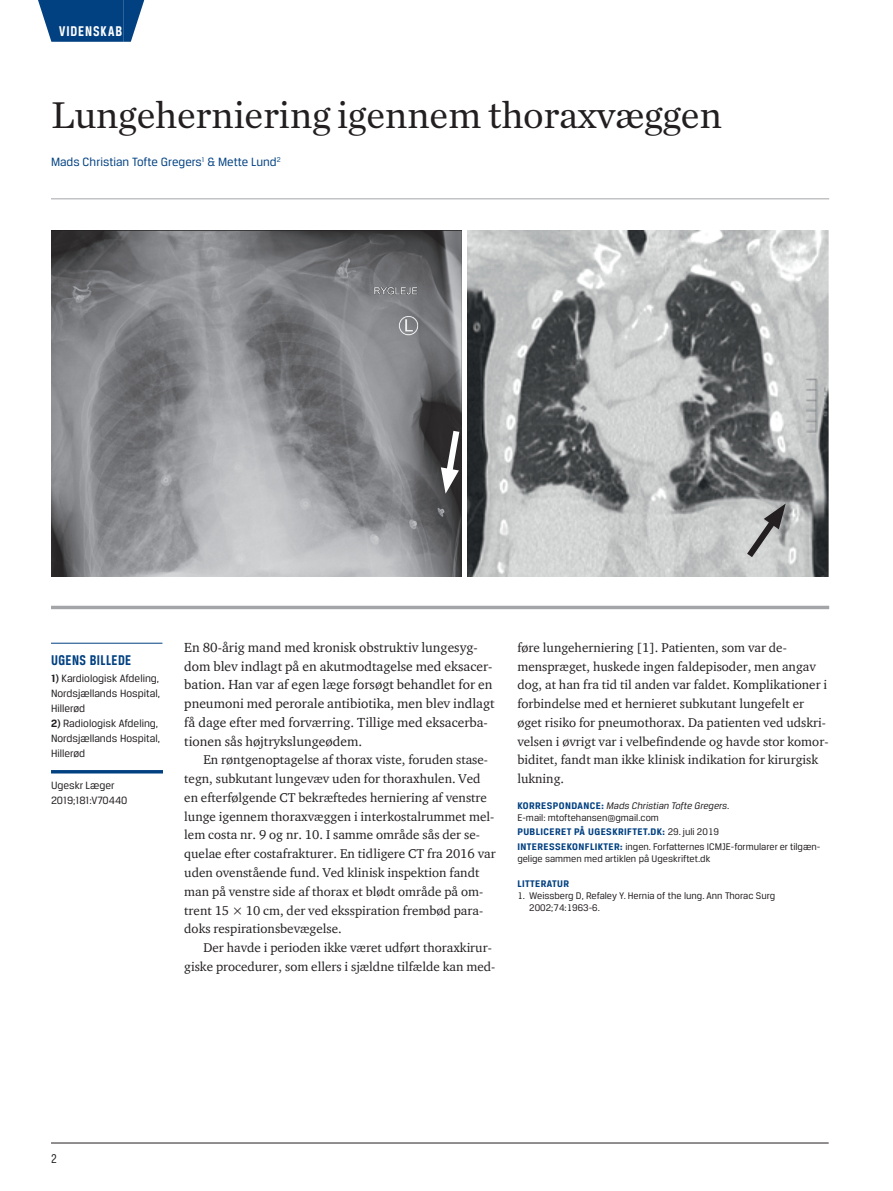
<style>
.page{position:relative;width:893px;height:1191px;background:#fff}
.page>*{position:absolute;margin:0;border:0;box-sizing:border-box;transform-origin:0 0}
.t1{font:39px "Chronicle Text G1";letter-spacing:-.01em;color:#231f20}
.t2{font:700 15px "Breuer Condensed";letter-spacing:.03em;color:#014081}
.t3{font:700 15px "Breuer Condensed";letter-spacing:.065em;color:#fff}
.t4{font:13.5px/18.8px "ITC Charter Com";color:#231f20}
.t5{font:13.5px "Breuer Condensed";color:#231f20}
.t6{font:13.05px/18.8px "ITC Charter Com";color:#231f20}
.t7{font:12.75px "Breuer Text";color:#014081}
.t8{font:11.25px/15px "Breuer Text";color:#231f20}
.t9{font:10.2px/12px "Breuer Text";color:#231f20}
.t10{font:700 10.2px "Breuer Text";letter-spacing:.04em;color:#014081}
.s1{font-weight:700}
.s2{font-weight:700;color:#014081}
.s3{font-style:italic}
</style>
<div class="page">
<hr style="left:51px;top:1142px;width:778px;height:1px;background:#231f20">
<div style="left:59px;top:0;width:64px;height:42px;background:#014081"></div>
<svg style="left:38px;top:0;width:21px;height:42px"></svg>
<svg style="left:123px;top:0;width:21px;height:42px"></svg>
<hr style="left:51px;top:606px;width:778px;height:3px;background:#a4a5a9">
<hr style="left:51px;top:198px;width:778px;height:1px;background:#a4a5a9">
<hr style="left:51px;top:770px;width:112px;height:3px;background:#014081">
<hr style="left:51px;top:643px;width:111px;height:1px;background:#014081">
<img style="left:51px;top:230px;width:411px;height:347px">
<img style="left:467px;top:230px;width:362px;height:347px">
<svg style="left:741px;top:503px;width:45px;height:61px;background:#acadad"></svg>
<svg style="left:441px;top:424px;width:21px;height:70px"></svg>
<p class="t3" style="left:59px;top:23px;width:65px">VIDENSKAB</p>
<h1 class="t1" style="left:51px;top:86px;width:672px">Lungeherniering igennem thoraxvæggen</h1>
<p class="t7" style="left:51px;top:155px;width:231px">Mads Christian Tofte Gregers<sup>1</sup> &amp; Mette Lund<sup>2</sup></p>
<p class="t2" style="left:51px;top:651px;width:82px">UGENS BILLEDE</p>
<p class="t8" style="left:51px;top:671px;width:111px;text-align:justify"><span class="s1">1)</span> Kardiologisk Afdeling, Nordsjællands Hospital, Hillerød</p>
<p class="t8" style="left:51px;top:716px;width:111px"><span class="s1">2)</span> Radiologisk Afdeling,<br>Nordsjællands Hospital,<br>Hillerød</p>
<p class="t8" style="left:51px;top:777px;width:78px">Ugeskr Læger<br>2019;181:V70440</p>
<p class="t4" style="left:184px;top:637px;width:312px">En 80-årig mand med kronisk obstruktiv lungesyg&shy;dom blev indlagt på en akutmodtagelse med eksacer&shy;bation. Han var af egen læge forsøgt behandlet for en pneumoni med perorale antibiotika, men blev indlagt få dage efter med forværring. Tillige med eksacerba&shy;tionen sås højtrykslungeødem.</p>
<p class="t6" style="left:184px;top:750px;width:313px;text-indent:19px">En røntgenoptagelse af thorax viste, foruden stase&shy;tegn, subkutant lungevæv uden for thoraxhulen. Ved en efterfølgende CT bekræftedes herniering af venstre lunge igennem thoraxvæggen i interkostalrummet mel&shy;lem costa nr. 9 og nr. 10. I samme område sås der se&shy;quelae efter costafrakturer. En tidligere CT fra 2016 var uden ovenstående fund. Ved klinisk inspektion fandt man på venstre side af thorax et blødt område på om&shy;trent 15 × 10 cm, der ved eksspiration frembød para&shy;doks respirationsbevægelse.</p>
<p class="t6" style="left:184px;top:938px;width:313px;text-align:right">Der havde i perioden ikke været udført thoraxkirur&shy;giske procedurer, som ellers i sjældne tilfælde kan med-</p>
<p class="t6" style="left:517px;top:638px;width:313px">føre lungeherniering [1]. Patienten, som var de&shy;menspræget, huskede ingen faldepisoder, men angav dog, at han fra tid til anden var faldet. Komplikationer i forbindelse med et hernieret subkutant lungefelt er øget risiko for pneumothorax. Da patienten ved udskri&shy;velsen i øvrigt var i velbefindende og havde stor komor&shy;biditet, fandt man ikke klinisk indikation for kirurgisk lukning.</p>
<p class="t9" style="left:517px;top:800px;width:214px"><span class="s2">KORRESPONDANCE:</span> <span class="s3">Mads Christian Tofte Gregers</span>.<br>E-mail: mtoftehansen@gmail.com</p>
<p class="t9" style="left:517px;top:825px;width:305px;line-height:14.1px"><span class="s2">PUBLICERET PÅ UGESKRIFTET.DK:</span> 29. juli 2019<br><span class="s2">INTERESSEKONFLIKTER:</span> ingen. Forfatternes ICMJE-formularer er tilgæn-</p>
<p class="t9" style="left:517px;top:852px;width:195px">gelige sammen med artiklen på Ugeskriftet.dk</p>
<p class="t10" style="left:517px;top:877px;width:53px">LITTERATUR</p>
<p class="t9" style="left:529px;top:889px;width:247px;text-indent:-12px">1. Weissberg D, Refaley Y. Hernia of the lung. Ann Thorac Surg<br>2002;74:1963-6.</p>
<p class="t5" style="left:51px;top:1150px;width:7px">2</p>
</div>
